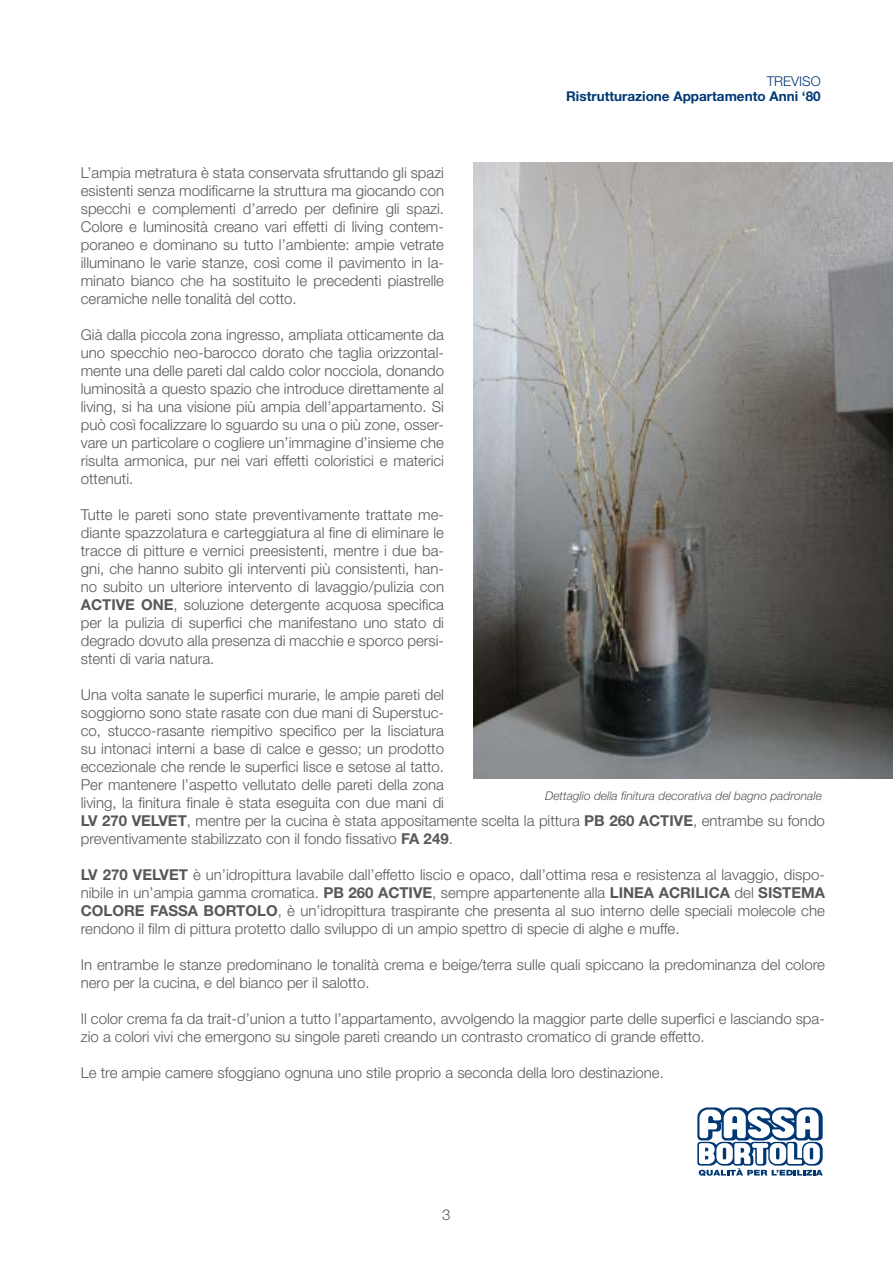
<style>
.page{position:relative;width:893px;height:1263px;background:#fff}
.page>*{position:absolute;margin:0;border:0;box-sizing:border-box;transform-origin:0 0}
.Testo_Normale{font:300 15px/18px "Helvetica Neue LT Std";color:#57585a;text-align:justify}
.t1{font:700 13.5px "Helvetica Neue LT Std";color:#013874}
.t2{font:300 13.5px "Helvetica Neue LT Std";color:#013874}
.Didascalia{font:italic 300 12px "Helvetica Neue LT Std";color:#57585a}
.s1{font-weight:700}
</style>
<div class="page">
<svg style="left:697px;top:1107px;width:126px;height:69px"></svg>
<img style="left:474px;top:162px;width:419px;height:616px">
<p class="t2" style="left:767px;top:73px;width:56px">TREVISO</p>
<p class="t1" style="left:566px;top:88px;width:256px">Ristrutturazione Appartamento Anni ‘80</p>
<p class="Testo_Normale" style="left:81px;top:163px;width:365px">L’ampia metratura è stata conservata sfruttando gli spazi esistenti senza modificarne la struttura ma giocando con specchi e complementi d’arredo per definire gli spazi.<br>Colore e luminosità creano vari effetti di living contem&shy;poraneo e dominano su tutto l’ambiente: ampie vetrate illuminano le varie stanze, così come il pavimento in la&shy;minato bianco che ha sostituito le precedenti piastrelle ceramiche nelle tonalità del cotto.</p>
<p class="Testo_Normale" style="left:81px;top:325px;width:365px">Già dalla piccola zona ingresso, ampliata otticamente da uno specchio neo-barocco dorato che taglia orizzontal&shy;mente una delle pareti dal caldo color nocciola, donando luminosità a questo spazio che introduce direttamente al living, si ha una visione più ampia dell’appartamento. Si può così focalizzare lo sguardo su una o più zone, osser&shy;vare un particolare o cogliere un’immagine d’insieme che risulta armonica, pur nei vari effetti coloristici e materici ottenuti.</p>
<p class="Testo_Normale" style="left:81px;top:505px;width:365px">Tutte le pareti sono state preventivamente trattate me&shy;diante spazzolatura e carteggiatura al fine di eliminare le tracce di pitture e vernici preesistenti, mentre i due ba&shy;gni, che hanno subito gli interventi più consistenti, han&shy;no subito un ulteriore intervento di lavaggio/pulizia con <span class="s1">ACTIVE ONE</span>, soluzione detergente acquosa specifica per la pulizia di superfici che manifestano uno stato di degrado dovuto alla presenza di macchie e sporco persi&shy;stenti di varia natura.</p>
<p class="Testo_Normale" style="left:81px;top:685px;width:746px;text-align:left">Una volta sanate le superfici murarie, le ampie pareti del<br>soggiorno sono state rasate con due mani di Superstuc-<br>co, stucco-rasante riempitivo specifico per la lisciatura<br>su intonaci interni a base di calce e gesso; un prodotto<br>eccezionale che rende le superfici lisce e setose al tatto.<br>Per mantenere l’aspetto vellutato delle pareti della zona<br>living, la finitura finale è stata eseguita con due mani di<br><span class="s1">LV 270 VELVET</span>, mentre per la cucina è stata appositamente scelta la pittura <span class="s1">PB 260 ACTIVE</span>, entrambe su fondo preventivamente stabilizzato con il fondo fissativo <span class="s1">FA 249</span>.</p>
<p class="Testo_Normale" style="left:81px;top:865px;width:746px"><span class="s1">LV 270 VELVET</span> è un’idropittura lavabile dall’effetto liscio e opaco, dall’ottima resa e resistenza al lavaggio, dispo&shy;nibile in un’ampia gamma cromatica. <span class="s1">PB 260 ACTIVE</span>, sempre appartenente alla <span class="s1">LINEA ACRILICA</span> del <span class="s1">SISTEMA COLORE FASSA BORTOLO</span>, è un’idropittura traspirante che presenta al suo interno delle speciali molecole che rendono il film di pittura protetto dallo sviluppo di un ampio spettro di specie di alghe e muffe.</p>
<p class="Testo_Normale" style="left:81px;top:955px;width:746px">In entrambe le stanze predominano le tonalità crema e beige/terra sulle quali spiccano la predominanza del colore nero per la cucina, e del bianco per il salotto.</p>
<p class="Testo_Normale" style="left:81px;top:1009px;width:746px">Il color crema fa da trait-d’union a tutto l’appartamento, avvolgendo la maggior parte delle superfici e lasciando spa&shy;zio a colori vivi che emergono su singole pareti creando un contrasto cromatico di grande effetto.</p>
<p class="Testo_Normale" style="left:81px;top:1063px;width:585px">Le tre ampie camere sfoggiano ognuna uno stile proprio a seconda della loro destinazione.</p>
<p class="Didascalia" style="left:545px;top:788px;width:278px">Dettaglio della finitura decorativa del bagno padronale</p>
<p class="Testo_Normale" style="left:442px;top:1205px;width:10px">3</p>
</div>
